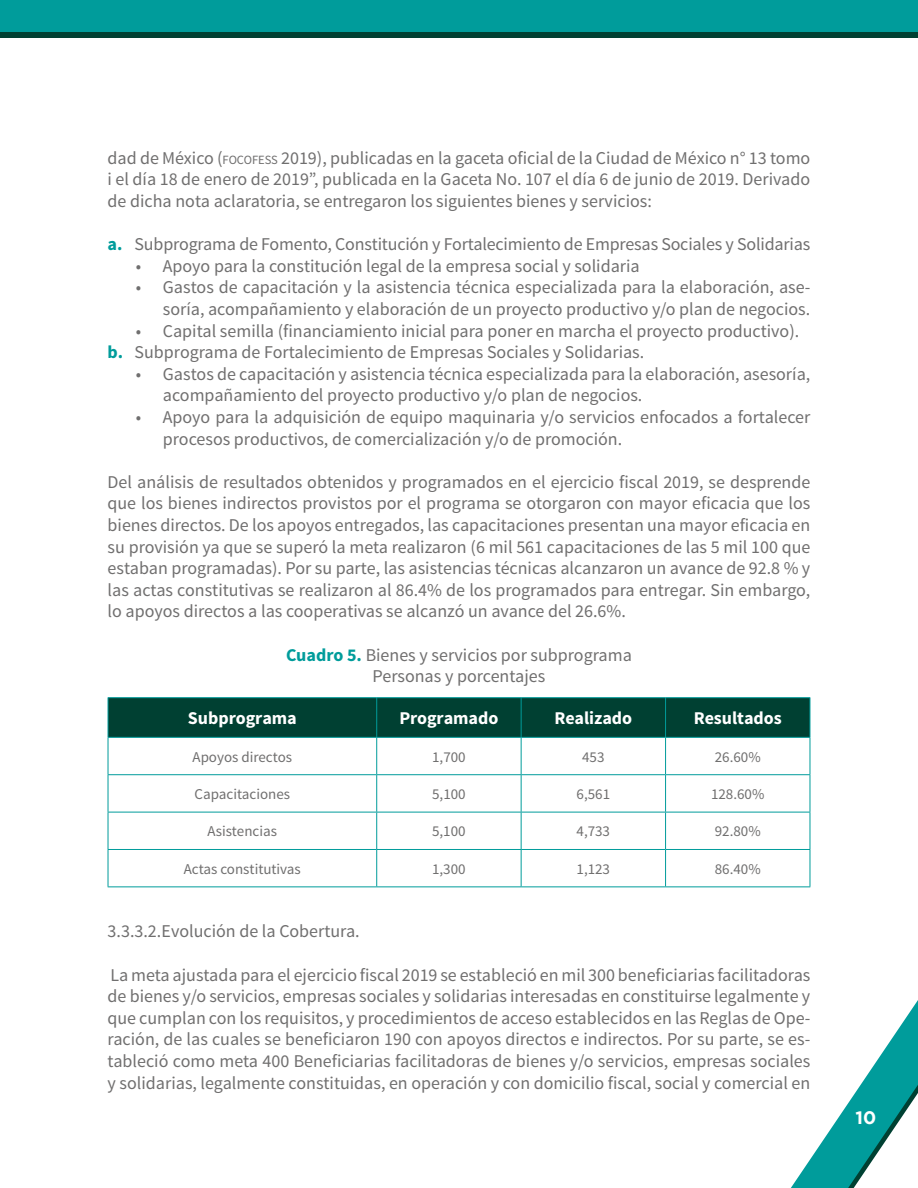
<style>
.page{position:relative;width:918px;height:1188px;background:#fff}
.page>*{position:absolute;margin:0;border:0;box-sizing:border-box;transform-origin:0 0}
.t1{font:18px/21.6px "Source Sans Pro";color:#706f6f;text-align:justify}
.t2{font:700 18px "Source Sans Pro";color:#fff}
.t3{font:700 18px "Gotham";color:#fff}
.t4{font:15px "Source Sans Pro";color:#706f6f}
.s1{font-size:12.6px}
.s2{font-weight:700;color:#009c9b}
</style>
<div class="page">
<svg style="left:791px;top:1000px;width:127px;height:188px"></svg>
<div style="left:0;top:0;width:918px;height:35px;background:#009c9b"></div>
<div style="left:0;top:32px;width:918px;height:5px;background:#004032"></div>
<div style="left:109px;top:698px;width:701px;height:39px;background:#004032"></div>
<hr style="left:108px;top:738px;width:1px;height:36px;background:#009c9b">
<hr style="left:376px;top:738px;width:1px;height:36px;background:#009c9b">
<hr style="left:521px;top:738px;width:1px;height:36px;background:#009c9b">
<hr style="left:665px;top:738px;width:1px;height:36px;background:#009c9b">
<hr style="left:810px;top:738px;width:1px;height:36px;background:#009c9b">
<hr style="left:108px;top:774px;width:269px;height:1px;background:#009c9b">
<hr style="left:108px;top:775px;width:1px;height:37px;background:#009c9b">
<hr style="left:377px;top:774px;width:144px;height:1px;background:#009c9b">
<hr style="left:376px;top:775px;width:1px;height:37px;background:#009c9b">
<hr style="left:521px;top:774px;width:145px;height:1px;background:#009c9b">
<hr style="left:521px;top:775px;width:1px;height:37px;background:#009c9b">
<hr style="left:666px;top:774px;width:144px;height:1px;background:#009c9b">
<hr style="left:665px;top:775px;width:1px;height:37px;background:#009c9b">
<hr style="left:810px;top:775px;width:1px;height:37px;background:#009c9b">
<hr style="left:108px;top:812px;width:269px;height:1px;background:#009c9b">
<hr style="left:108px;top:812px;width:1px;height:37px;background:#009c9b">
<hr style="left:377px;top:812px;width:144px;height:1px;background:#009c9b">
<hr style="left:376px;top:812px;width:1px;height:37px;background:#009c9b">
<hr style="left:521px;top:812px;width:145px;height:1px;background:#009c9b">
<hr style="left:521px;top:812px;width:1px;height:37px;background:#009c9b">
<hr style="left:666px;top:812px;width:144px;height:1px;background:#009c9b">
<hr style="left:665px;top:812px;width:1px;height:37px;background:#009c9b">
<hr style="left:810px;top:812px;width:1px;height:37px;background:#009c9b">
<hr style="left:108px;top:849px;width:269px;height:1px;background:#009c9b">
<hr style="left:108px;top:850px;width:1px;height:36px;background:#009c9b">
<hr style="left:377px;top:849px;width:144px;height:1px;background:#009c9b">
<hr style="left:376px;top:850px;width:1px;height:36px;background:#009c9b">
<hr style="left:521px;top:849px;width:145px;height:1px;background:#009c9b">
<hr style="left:521px;top:850px;width:1px;height:36px;background:#009c9b">
<hr style="left:666px;top:849px;width:144px;height:1px;background:#009c9b">
<hr style="left:665px;top:850px;width:1px;height:36px;background:#009c9b">
<hr style="left:810px;top:850px;width:1px;height:36px;background:#009c9b">
<hr style="left:108px;top:886px;width:269px;height:1px;background:#009c9b">
<hr style="left:377px;top:886px;width:144px;height:1px;background:#009c9b">
<hr style="left:521px;top:886px;width:145px;height:1px;background:#009c9b">
<hr style="left:666px;top:886px;width:144px;height:1px;background:#009c9b">
<hr style="left:108px;top:697px;width:269px;height:1px;background:#009c9b">
<hr style="left:108px;top:698px;width:1px;height:39px;background:#009c9b">
<hr style="left:377px;top:697px;width:144px;height:1px;background:#009c9b">
<hr style="left:376px;top:698px;width:1px;height:39px;background:#009c9b">
<hr style="left:521px;top:697px;width:145px;height:1px;background:#009c9b">
<hr style="left:521px;top:698px;width:1px;height:39px;background:#009c9b">
<hr style="left:666px;top:697px;width:144px;height:1px;background:#009c9b">
<hr style="left:665px;top:698px;width:1px;height:39px;background:#009c9b">
<hr style="left:810px;top:698px;width:1px;height:39px;background:#009c9b">
<hr style="left:108px;top:737px;width:269px;height:1px;background:#009c9b">
<hr style="left:377px;top:737px;width:144px;height:1px;background:#009c9b">
<hr style="left:521px;top:737px;width:145px;height:1px;background:#009c9b">
<hr style="left:666px;top:737px;width:144px;height:1px;background:#009c9b">
<p class="t1" style="left:108px;top:147px;width:704px">dad de México (<span class="s1">FOCOFESS</span> 2019), publicadas en la gaceta oficial de la Ciudad de México n° 13 tomo i el día 18 de enero de 2019”, publicada en la Gaceta No. 107 el día 6 de junio de 2019. Derivado de dicha nota aclaratoria, se entregaron los siguientes bienes y servicios:</p>
<p class="t1" style="left:108px;top:234px;width:704px"><span class="s2">a.</span> Subprograma de Fomento, Constitución y Fortalecimiento de Empresas Sociales y Solidarias</p>
<p class="t1" style="left:136px;top:255px;width:505px">• Apoyo para la constitución legal de la empresa social y solidaria</p>
<p class="t1" style="left:136px;top:277px;width:676px;text-align:right">• Gastos de capacitación y la asistencia técnica especializada para la elaboración, ase&shy;soría, acompañamiento y elaboración de un proyecto productivo y/o plan de negocios.</p>
<p class="t1" style="left:108px;top:320px;width:693px;text-indent:28px">• Capital semilla (financiamiento inicial para poner en marcha el proyecto productivo). <span class="s2">b.</span> Subprograma de Fortalecimiento de Empresas Sociales y Solidarias.</p>
<p class="t1" style="left:163px;top:363px;width:649px;text-indent:-27px">• Gastos de capacitación y asistencia técnica especializada para la elaboración, asesoría, acompañamiento del proyecto productivo y/o plan de negocios.</p>
<p class="t1" style="left:163px;top:407px;width:649px;text-indent:-27px">• Apoyo para la adquisición de equipo maquinaria y/o servicios enfocados a fortalecer procesos productivos, de comercialización y/o de promoción.</p>
<p class="t1" style="left:108px;top:471px;width:704px">Del análisis de resultados obtenidos y programados en el ejercicio fiscal 2019, se desprende que los bienes indirectos provistos por el programa se otorgaron con mayor eficacia que los bienes directos. De los apoyos entregados, las capacitaciones presentan una mayor eficacia en su provisión ya que se superó la meta realizaron (6 mil 561 capacitaciones de las 5 mil 100 que estaban programadas). Por su parte, las asistencias técnicas alcanzaron un avance de 92.8 % y las actas constitutivas se realizaron al 86.4% de los programados para entregar. Sin embargo, lo apoyos directos a las cooperativas se alcanzó un avance del 26.6%.</p>
<p class="t1" style="left:286px;top:644px;width:347px;text-align:center"><span class="s2">Cuadro 5.</span> Bienes y servicios por subprograma<br>Personas y porcentajes</p>
<p class="t2" style="left:188px;top:707px;width:111px">Subprograma</p>
<p class="t2" style="left:399px;top:707px;width:101px">Programado</p>
<p class="t2" style="left:554px;top:707px;width:79px">Realizado</p>
<p class="t2" style="left:694px;top:707px;width:90px">Resultados</p>
<p class="t4" style="left:193px;top:747px;width:101px">Apoyos directos</p>
<p class="t4" style="left:432px;top:747px;width:35px">1,700</p>
<p class="t4" style="left:582px;top:747px;width:24px">453</p>
<p class="t4" style="left:715px;top:747px;width:47px">26.60%</p>
<p class="t4" style="left:195px;top:785px;width:97px">Capacitaciones</p>
<p class="t4" style="left:432px;top:785px;width:35px">5,100</p>
<p class="t4" style="left:577px;top:785px;width:35px">6,561</p>
<p class="t4" style="left:711px;top:785px;width:55px">128.60%</p>
<p class="t4" style="left:208px;top:822px;width:71px">Asistencias</p>
<p class="t4" style="left:432px;top:822px;width:35px">5,100</p>
<p class="t4" style="left:577px;top:822px;width:35px">4,733</p>
<p class="t4" style="left:715px;top:822px;width:47px">92.80%</p>
<p class="t4" style="left:184px;top:860px;width:119px">Actas constitutivas</p>
<p class="t4" style="left:432px;top:860px;width:35px">1,300</p>
<p class="t4" style="left:577px;top:860px;width:35px">1,123</p>
<p class="t4" style="left:715px;top:860px;width:47px">86.40%</p>
<p class="t1" style="left:108px;top:921px;width:254px">3.3.3.2.Evolución de la Cobertura.</p>
<p class="t1" style="left:108px;top:964px;width:704px">La meta ajustada para el ejercicio fiscal 2019 se estableció en mil 300 beneficiarias facilitadoras de bienes y/o servicios, empresas sociales y solidarias interesadas en constituirse legalmente y que cumplan con los requisitos, y procedimientos de acceso establecidos en las Reglas de Ope&shy;ración, de las cuales se beneficiaron 190 con apoyos directos e indirectos. Por su parte, se es&shy;tableció como meta 400 Beneficiarias facilitadoras de bienes y/o servicios, empresas sociales y solidarias, legalmente constituidas, en operación y con domicilio fiscal, social y comercial en</p>
<p class="t3" style="left:856px;top:1107px;width:22px">10</p>
</div>
